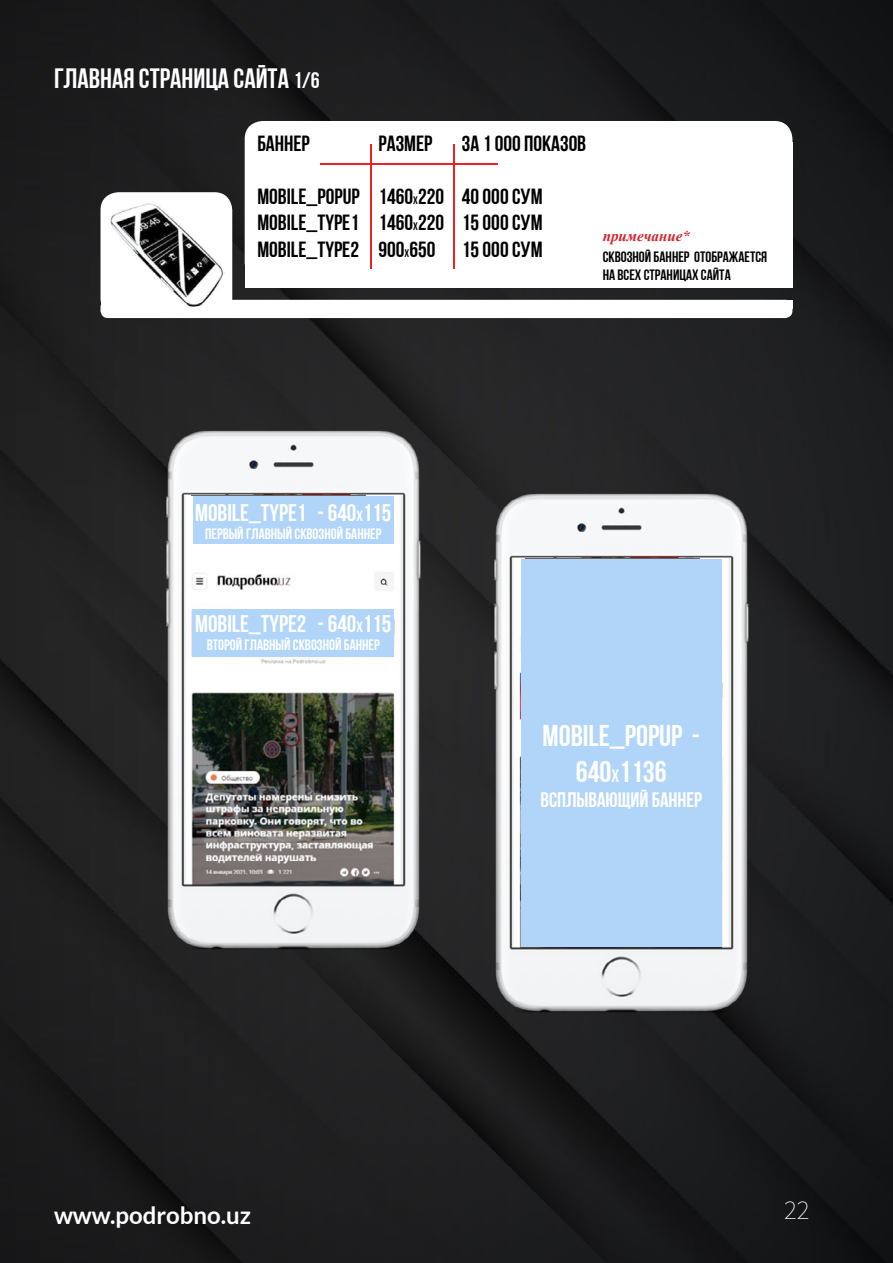
<style>
.page{position:relative;width:893px;height:1263px;background:#fff}
.page>*{position:absolute;margin:0;border:0;box-sizing:border-box;transform-origin:0 0}
.t1{font:30px/36px "Bebas Neue Cyrillic";color:#fff;text-align:center}
.t2{font:27.9px "Bebas Neue Cyrillic";color:#fff}
.t3{font:200 27px "Source Sans Pro";color:#fff}
.t4{font:24px "Bebas Neue Cyrillic";color:#fff}
.t5{font:700 24px "Lato";color:#fff}
.t6{font:21.9px/26.2px "Bebas Neue Cyrillic";color:#000;text-align:justify}
.t7{font:21px "Bebas Neue Cyrillic";color:#fff}
.t8{font:15px "Bebas Neue Cyrillic";color:#fff}
.t9{font:15px/18px "Bebas Neue Cyrillic";color:#000}
.t10{font:italic 700 15px "Times New Roman";color:#d2232a}
.s1{font-size:22.5px}
.s2{font-size:10.95px}
.s3{font-size:15px}
.s4{font-size:18px}
</style>
<div class="page">
<img style="left:0;top:0;width:893px;height:1263px">
<div style="left:101px;top:300px;width:691px;height:18px;background:#fff;border-radius:8px"></div>
<div style="left:101px;top:192px;width:131px;height:125px;background:#fff;border-radius:18px"></div>
<img style="left:110px;top:203px;width:114px;height:104px">
<div style="left:245px;top:121px;width:547px;height:160px;background:#fff;border-radius:18px"></div>
<div style="left:245px;top:142px;width:547px;height:146px;background:#fff"></div>
<hr style="left:370px;top:145px;width:2px;height:124px;background:#ed2124">
<hr style="left:453px;top:145px;width:1px;height:124px;background:#ed2124">
<hr style="left:320px;top:163px;width:177px;height:2px;background:#ed2124">
<img style="left:151px;top:412px;width:279px;height:551px">
<img style="left:479px;top:475px;width:280px;height:551px">
<div style="left:193px;top:609px;width:201px;height:48px;background:#b1d5f9"></div>
<div style="left:193px;top:505px;width:201px;height:47px;background:#fff"></div>
<div style="left:193px;top:496px;width:201px;height:47px;background:#b1d5f9"></div>
<div style="left:521px;top:559px;width:201px;height:387px;background:#b1d5f9"></div>
<hr style="left:191px;top:495px;width:175px;height:1px;background:#686969">
<hr style="left:525px;top:558px;width:175px;height:1px;background:#686969">
<p class="t2" style="left:54px;top:63px;width:267px">ГЛАВНАЯ СТРАНИЦА САЙТА <span class="s1">1/6</span></p>
<p class="t6" style="left:257px;top:131px;width:54px">БАННЕР</p>
<p class="t6" style="left:257px;top:183px;width:104px">MOBILE_POPUP MOBILE_TYPE1<br>MOBILE_TYPE2</p>
<p class="t6" style="left:379px;top:131px;width:55px">РАЗМЕР</p>
<p class="t6" style="left:379px;top:183px;width:67px">1460<span class="s2">Х</span>220<br>1460<span class="s2">Х</span>220<br>900<span class="s2">Х</span>650</p>
<p class="t6" style="left:462px;top:131px;width:126px">ЗА 1 000 ПОКАЗОВ</p>
<p class="t6" style="left:462px;top:183px;width:82px">40 000 СУМ 15 000 СУМ 15 000 СУМ</p>
<p class="t10" style="left:603px;top:225px;width:89px">примечание*</p>
<p class="t9" style="left:603px;top:248px;width:166px">СКВОЗНОЙ БАННЕР ОТОБРАЖАЕТСЯ<br>НА ВСЕХ СТРАНИЦАХ САЙТА</p>
<p class="t4" style="left:195px;top:499px;width:198px">MOBILE_TYPE1 - 640<span class="s3">X</span>115</p>
<p class="t8" style="left:205px;top:525px;width:178px">ПЕРВЫЙ ГЛАВНЫЙ СКВОЗНОЙ БАННЕР</p>
<p class="t4" style="left:195px;top:610px;width:198px">MOBILE_TYPE2 - 640<span class="s3">X</span>115</p>
<p class="t8" style="left:207px;top:636px;width:174px">ВТОРОЙ ГЛАВНЫЙ СКВОЗНОЙ БАННЕР</p>
<h1 class="t1" style="left:543px;top:717px;width:159px">MOBILE_POPUP -<br>640<span class="s4">X</span>1136</h1>
<p class="t7" style="left:540px;top:788px;width:163px">ВСПЛЫВАЮЩИЙ БАННЕР</p>
<p class="t5" style="left:54px;top:1201px;width:199px">www.podrobno.uz</p>
<p class="t3" style="left:784px;top:1193px;width:27px">22</p>
</div>
